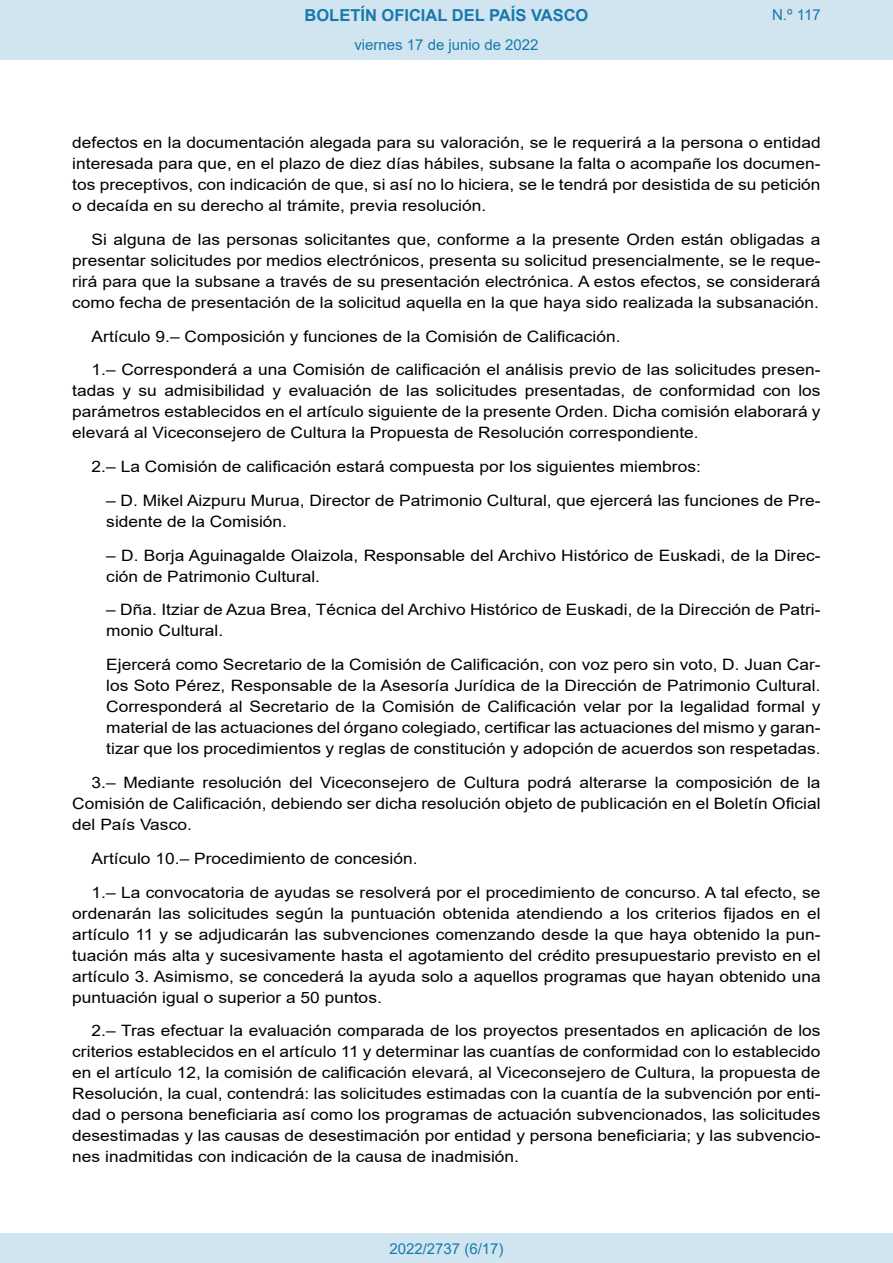
<style>
.page{position:relative;width:893px;height:1263px;background:#fff}
.page>*{position:absolute;margin:0;border:0;box-sizing:border-box;transform-origin:0 0}
.t1{font:700 16.5px "Arial";color:#1879ad}
.BOPVDetalle{font:15.6px/21px "Arial";color:#000;text-align:justify;scale:1.11 1}
.BOPVDetalle1{font:15.6px/21px "Arial";color:#000;scale:1.11 1}
.Paginacion_Centro{font:15px "Arial";color:#1879ad}
</style>
<div class="page">
<div style="left:0;top:0;width:893px;height:60px;background:#d0e5f0"></div>
<div style="left:0;top:1233px;width:893px;height:30px;background:#d0e5f0"></div>
<p class="t1" style="left:305px;top:3px;width:285px">BOLETÍN OFICIAL DEL PAÍS VASCO</p>
<p class="Paginacion_Centro" style="left:354px;top:35px;width:186px">viernes 17 de junio de 2022</p>
<p class="Paginacion_Centro" style="left:772px;top:5px;width:50px">N.º 117</p>
<p class="BOPVDetalle" style="left:72px;top:132px;width:676px">defectos en la documentación alegada para su valoración, se le requerirá a la persona o entidad interesada para que, en el plazo de diez días hábiles, subsane la falta o acompañe los documen&shy;tos preceptivos, con indicación de que, si así no lo hiciera, se le tendrá por desistida de su petición o decaída en su derecho al trámite, previa resolución.</p>
<p class="BOPVDetalle" style="left:72px;top:229px;width:676px;text-indent:19px">Si alguna de las personas solicitantes que, conforme a la presente Orden están obligadas a presentar solicitudes por medios electrónicos, presenta su solicitud presencialmente, se le reque&shy;rirá para que la subsane a través de su presentación electrónica. A estos efectos, se considerará como fecha de presentación de la solicitud aquella en la que haya sido realizada la subsanación.</p>
<p class="BOPVDetalle" style="left:92px;top:326px;width:478px">Artículo 9.– Composición y funciones de la Comisión de Calificación.</p>
<p class="BOPVDetalle" style="left:72px;top:359px;width:676px;text-indent:19px">1.– Corresponderá a una Comisión de calificación el análisis previo de las solicitudes presen&shy;tadas y su admisibilidad y evaluación de las solicitudes presentadas, de conformidad con los parámetros establecidos en el artículo siguiente de la presente Orden. Dicha comisión elaborará y elevará al Viceconsejero de Cultura la Propuesta de Resolución correspondiente.</p>
<p class="BOPVDetalle" style="left:92px;top:456px;width:550px">2.– La Comisión de calificación estará compuesta por los siguientes miembros:</p>
<p class="BOPVDetalle1" style="left:106px;top:490px;width:645px">– D. Mikel Aizpuru Murua, Director de Patrimonio Cultural, que ejercerá las funciones de Pre&shy;sidente de la Comisión.</p>
<p class="BOPVDetalle1" style="left:106px;top:545px;width:645px">– D. Borja Aguinagalde Olaizola, Responsable del Archivo Histórico de Euskadi, de la Direc&shy;ción de Patrimonio Cultural.</p>
<p class="BOPVDetalle1" style="left:106px;top:599px;width:645px">– Dña. Itziar de Azua Brea, Técnica del Archivo Histórico de Euskadi, de la Dirección de Patri&shy;monio Cultural.</p>
<p class="BOPVDetalle1" style="left:106px;top:654px;width:645px;text-align:justify">Ejercerá como Secretario de la Comisión de Calificación, con voz pero sin voto, D. Juan Car&shy;los Soto Pérez, Responsable de la Asesoría Jurídica de la Dirección de Patrimonio Cultural.<br>Corresponderá al Secretario de la Comisión de Calificación velar por la legalidad formal y material de las actuaciones del órgano colegiado, certificar las actuaciones del mismo y garan&shy;tizar que los procedimientos y reglas de constitución y adopción de acuerdos son respetadas.</p>
<p class="BOPVDetalle" style="left:72px;top:772px;width:676px;text-indent:19px">3.– Mediante resolución del Viceconsejero de Cultura podrá alterarse la composición de la Comisión de Calificación, debiendo ser dicha resolución objeto de publicación en el Boletín Oficial del País Vasco.</p>
<p class="BOPVDetalle" style="left:92px;top:848px;width:295px">Artículo 10.– Procedimiento de concesión.</p>
<p class="BOPVDetalle" style="left:72px;top:881px;width:676px;text-indent:19px">1.– La convocatoria de ayudas se resolverá por el procedimiento de concurso. A tal efecto, se ordenarán las solicitudes según la puntuación obtenida atendiendo a los criterios fijados en el artículo 11 y se adjudicarán las subvenciones comenzando desde la que haya obtenido la pun&shy;tuación más alta y sucesivamente hasta el agotamiento del crédito presupuestario previsto en el artículo 3. Asimismo, se concederá la ayuda solo a aquellos programas que hayan obtenido una puntuación igual o superior a 50 puntos.</p>
<p class="BOPVDetalle" style="left:72px;top:1020px;width:676px;text-indent:19px">2.– Tras efectuar la evaluación comparada de los proyectos presentados en aplicación de los criterios establecidos en el artículo 11 y determinar las cuantías de conformidad con lo establecido en el artículo 12, la comisión de calificación elevará, al Viceconsejero de Cultura, la propuesta de Resolución, la cual, contendrá: las solicitudes estimadas con la cuantía de la subvención por enti&shy;dad o persona beneficiaria así como los programas de actuación subvencionados, las solicitudes desestimadas y las causas de desestimación por entidad y persona beneficiaria; y las subvencio&shy;nes inadmitidas con indicación de la causa de inadmisión.</p>
<p class="Paginacion_Centro" style="left:389px;top:1238px;width:116px">2022/2737 (6/17)</p>
</div>
